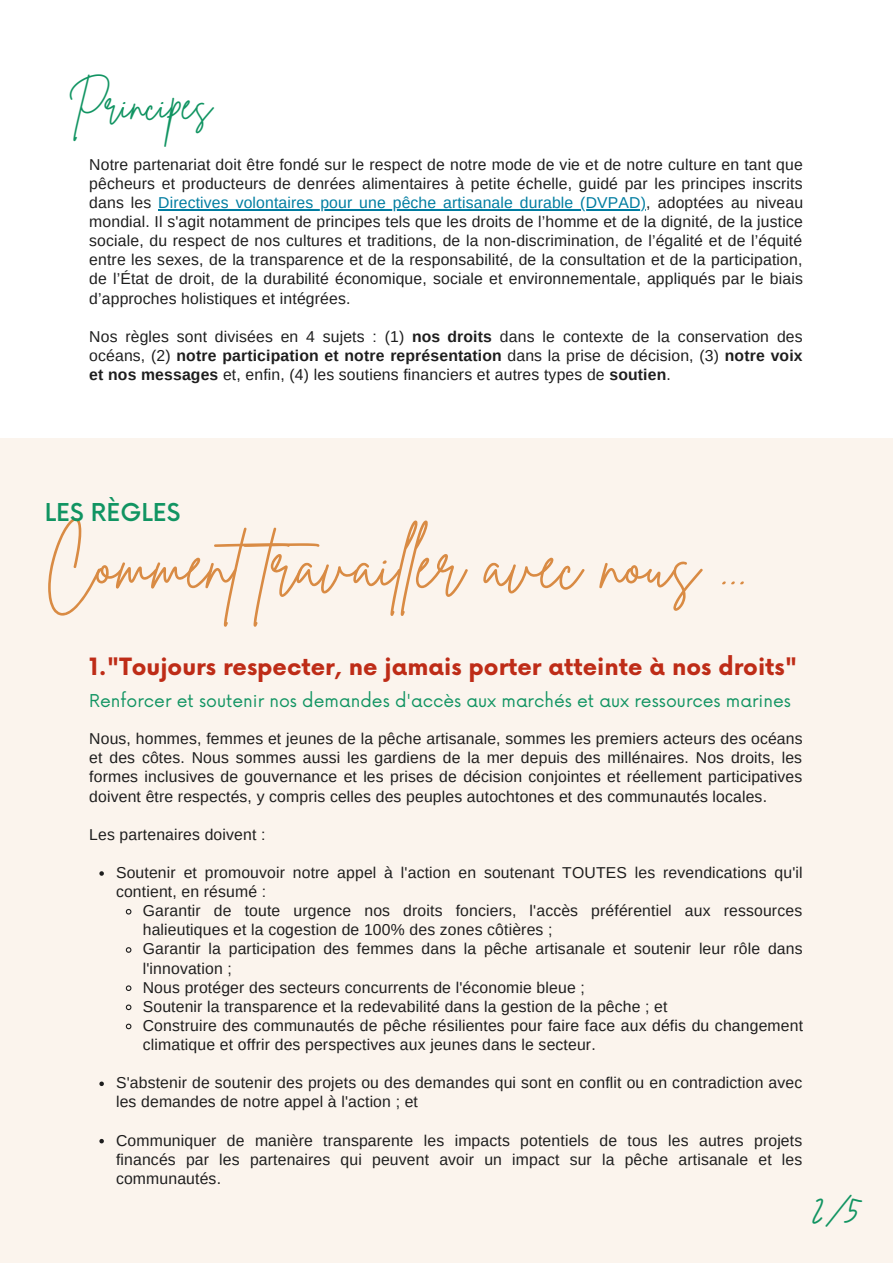
<style>
.page{position:relative;width:893px;height:1264px;background:#fff}
.page>*{position:absolute;margin:0;border:0;box-sizing:border-box;transform-origin:0 0}
.t1{font:67.5px "Brittany Signature";color:#d98b44}
.t2{font:43.8px "Brittany Signature";color:#119462}
.t3{font:42px "Brittany Signature";color:#119462}
.t4{font:500 24px "Now";color:#119462}
.t5{font:700 23.25px "Now";color:#be2c17}
.t6{font:17.25px "Now";color:#119462}
.t7{font:15.75px/19px "Arimo";letter-spacing:.01em;color:#1e1e1e;text-align:justify}
.s1{color:#007da1}
.s2{font-weight:700}
</style>
<div class="page">
<div style="left:0;top:438px;width:892px;height:824px;background:#fbf4ed"></div>
<svg style="left:99px;top:871px;width:5px;height:4px"></svg>
<svg style="left:125px;top:908px;width:7px;height:7px"></svg>
<svg style="left:125px;top:947px;width:7px;height:6px"></svg>
<svg style="left:125px;top:985px;width:7px;height:6px"></svg>
<svg style="left:125px;top:1004px;width:7px;height:7px"></svg>
<svg style="left:125px;top:1023px;width:7px;height:7px"></svg>
<svg style="left:99px;top:1081px;width:5px;height:5px"></svg>
<svg style="left:99px;top:1138px;width:5px;height:5px"></svg>
<hr style="left:158px;top:209px;width:488px;height:1px;background:#007da1">
<h3 class="t3" style="left:68px;top:77px;width:146px">Principes</h3>
<p class="t7" style="left:89px;top:155px;width:715px">Notre partenariat doit être fondé sur le respect de notre mode de vie et de notre culture en tant que pêcheurs et producteurs de denrées alimentaires à petite échelle, guidé par les principes inscrits dans les <span class="s1">Directives volontaires pour une pêche artisanale durable (DVPAD)</span>, adoptées au niveau mondial. Il s'agit notamment de principes tels que les droits de l’homme et de la dignité, de la justice sociale, du respect de nos cultures et traditions, de la non-discrimination, de l’égalité et de l’équité entre les sexes, de la transparence et de la responsabilité, de la consultation et de la participation, de l’État de droit, de la durabilité économique, sociale et environnementale, appliqués par le biais d’approches holistiques et intégrées.</p>
<p class="t7" style="left:89px;top:327px;width:715px">Nos règles sont divisées en 4 sujets : (1) <span class="s2">nos droits</span> dans le contexte de la conservation des océans, (2) <span class="s2">notre participation et notre représentation</span> dans la prise de décision, (3) <span class="s2">notre voix et nos messages</span> et, enfin, (4) les soutiens financiers et autres types de <span class="s2">soutien</span>.</p>
<h3 class="t4" style="left:45px;top:499px;width:137px">LES RÈGLES</h3>
<h1 class="t1" style="left:45px;top:520px;width:704px">Commenttravail er avec nous ...</h1>
<h3 class="t5" style="left:89px;top:654px;width:709px">1."Toujours respecter, ne jamais porter atteinte à nos droits"</h3>
<p class="t6" style="left:89px;top:691px;width:703px">Renforcer et soutenir nos demandes d'accès aux marchés et aux ressources marines</p>
<p class="t7" style="left:89px;top:729px;width:714px">Nous, hommes, femmes et jeunes de la pêche artisanale, sommes les premiers acteurs des océans et des côtes. Nous sommes aussi les gardiens de la mer depuis des millénaires. Nos droits, les formes inclusives de gouvernance et les prises de décision conjointes et réellement participatives doivent être respectés, y compris celles des peuples autochtones et des communautés locales.</p>
<p class="t7" style="left:89px;top:824px;width:178px">Les partenaires doivent :</p>
<p class="t7" style="left:116px;top:863px;width:688px">Soutenir et promouvoir notre appel à l'action en soutenant TOUTES les revendications qu'il contient, en résumé :</p>
<p class="t7" style="left:143px;top:901px;width:661px;text-align:left">Garantir de toute urgence nos droits fonciers, l'accès préférentiel aux ressources halieutiques et la cogestion de 100% des zones côtières ;<br>Garantir la participation des femmes dans la pêche artisanale et soutenir leur rôle dans l'innovation ;<br>Nous protéger des secteurs concurrents de l'économie bleue ;<br>Soutenir la transparence et la redevabilité dans la gestion de la pêche ; et<br>Construire des communautés de pêche résilientes pour faire face aux défis du changement climatique et offrir des perspectives aux jeunes dans le secteur.</p>
<p class="t7" style="left:116px;top:1073px;width:687px">S'abstenir de soutenir des projets ou des demandes qui sont en conflit ou en contradiction avec les demandes de notre appel à l'action ; et</p>
<p class="t7" style="left:116px;top:1130px;width:687px">Communiquer de manière transparente les impacts potentiels de tous les autres projets financés par les partenaires qui peuvent avoir un impact sur la pêche artisanale et les communautés.</p>
<h2 class="t2" style="left:812px;top:1180px;width:49px">2/5</h2>
</div>
